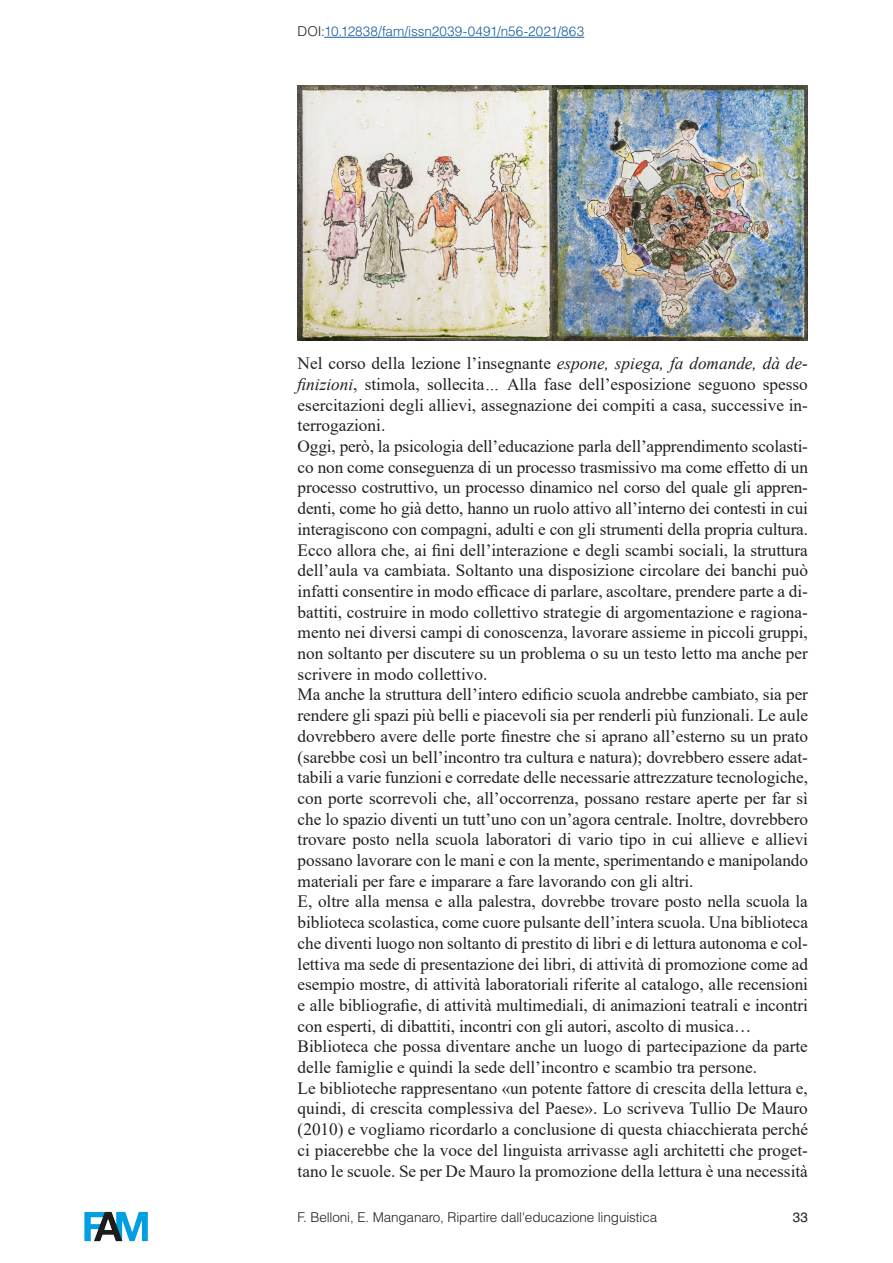
<style>
.page{position:relative;width:893px;height:1263px;background:#fff}
.page>*{position:absolute;margin:0;border:0;box-sizing:border-box;transform-origin:0 0}
.Testo{font:17.25px/20.7px "Times New Roman";color:#231f20;text-align:justify}
.t1{font:300 13.5px "Helvetica LT Std";letter-spacing:-.01em;color:#231f20}
.t2{font:300 13.5px "Helvetica LT Std";color:#175d9e}
.t3{font:13.5px "Helvetica";color:#231f20}
.s1{color:#231f20}
.s2{font-style:italic}
</style>
<div class="page">
<img style="left:298px;top:85px;width:510px;height:255px">
<hr style="left:324px;top:37px;width:260px;height:1px;background:#175d9e">
<img style="left:84px;top:1211px;width:64px;height:31px">
<p class="t2" style="left:298px;top:23px;width:288px"><span class="s1">DOI:</span>10.12838/fam/issn2039-0491/n56-2021/863</p>
<p class="Testo" style="left:298px;top:352px;width:512px">Nel corso della lezione l’insegnante <span class="s2">espone, spiega, fa domande, dà de&shy;finizioni</span>, stimola, sollecita<span class="s2">…</span> Alla fase dell’esposizione seguono spesso esercitazioni degli allievi, assegnazione dei compiti a casa, successive in&shy;terrogazioni.</p>
<p class="Testo" style="left:298px;top:435px;width:512px">Oggi, però, la psicologia dell’educazione parla dell’apprendimento scolasti&shy;co non come conseguenza di un processo trasmissivo ma come effetto di un processo costruttivo, un processo dinamico nel corso del quale gli appren&shy;denti, come ho già detto, hanno un ruolo attivo all’interno dei contesti in cui interagiscono con compagni, adulti e con gli strumenti della propria cultura.</p>
<p class="Testo" style="left:298px;top:539px;width:512px">Ecco allora che, ai fini dell’interazione e degli scambi sociali, la struttura dell’aula va cambiata. Soltanto una disposizione circolare dei banchi può infatti consentire in modo efficace di parlare, ascoltare, prendere parte a di&shy;battiti, costruire in modo collettivo strategie di argomentazione e ragiona&shy;mento nei diversi campi di conoscenza, lavorare assieme in piccoli gruppi, non soltanto per discutere su un problema o su un testo letto ma anche per scrivere in modo collettivo.</p>
<p class="Testo" style="left:298px;top:684px;width:512px">Ma anche la struttura dell’intero edificio scuola andrebbe cambiato, sia per rendere gli spazi più belli e piacevoli sia per renderli più funzionali. Le aule dovrebbero avere delle porte finestre che si aprano all’esterno su un prato (sarebbe così un bell’incontro tra cultura e natura); dovrebbero essere adat&shy;tabili a varie funzioni e corredate delle necessarie attrezzature tecnologiche, con porte scorrevoli che, all’occorrenza, possano restare aperte per far sì che lo spazio diventi un tutt’uno con un’agora centrale. Inoltre, dovrebbero trovare posto nella scuola laboratori di vario tipo in cui allieve e allievi possano lavorare con le mani e con la mente, sperimentando e manipolando materiali per fare e imparare a fare lavorando con gli altri.</p>
<p class="Testo" style="left:298px;top:891px;width:512px">E, oltre alla mensa e alla palestra, dovrebbe trovare posto nella scuola la biblioteca scolastica, come cuore pulsante dell’intera scuola. Una biblioteca che diventi luogo non soltanto di prestito di libri e di lettura autonoma e col&shy;lettiva ma sede di presentazione dei libri, di attività di promozione come ad esempio mostre, di attività laboratoriali riferite al catalogo, alle recensioni e alle bibliografie, di attività multimediali, di animazioni teatrali e incontri con esperti, di dibattiti, incontri con gli autori, ascolto di musica…</p>
<p class="Testo" style="left:298px;top:1036px;width:512px">Biblioteca che possa diventare anche un luogo di partecipazione da parte delle famiglie e quindi la sede dell’incontro e scambio tra persone.</p>
<p class="Testo" style="left:298px;top:1077px;width:512px">Le biblioteche rappresentano «un potente fattore di crescita della lettura e, quindi, di crescita complessiva del Paese». Lo scriveva Tullio De Mauro (2010) e vogliamo ricordarlo a conclusione di questa chiacchierata perché ci piacerebbe che la voce del linguista arrivasse agli architetti che proget&shy;tano le scuole. Se per De Mauro la promozione della lettura è una necessità</p>
<p class="t1" style="left:298px;top:1208px;width:361px">F. Belloni, E. Manganaro, Ripartire dall'educazione linguistica</p>
<p class="t3" style="left:793px;top:1207px;width:17px">33</p>
</div>
